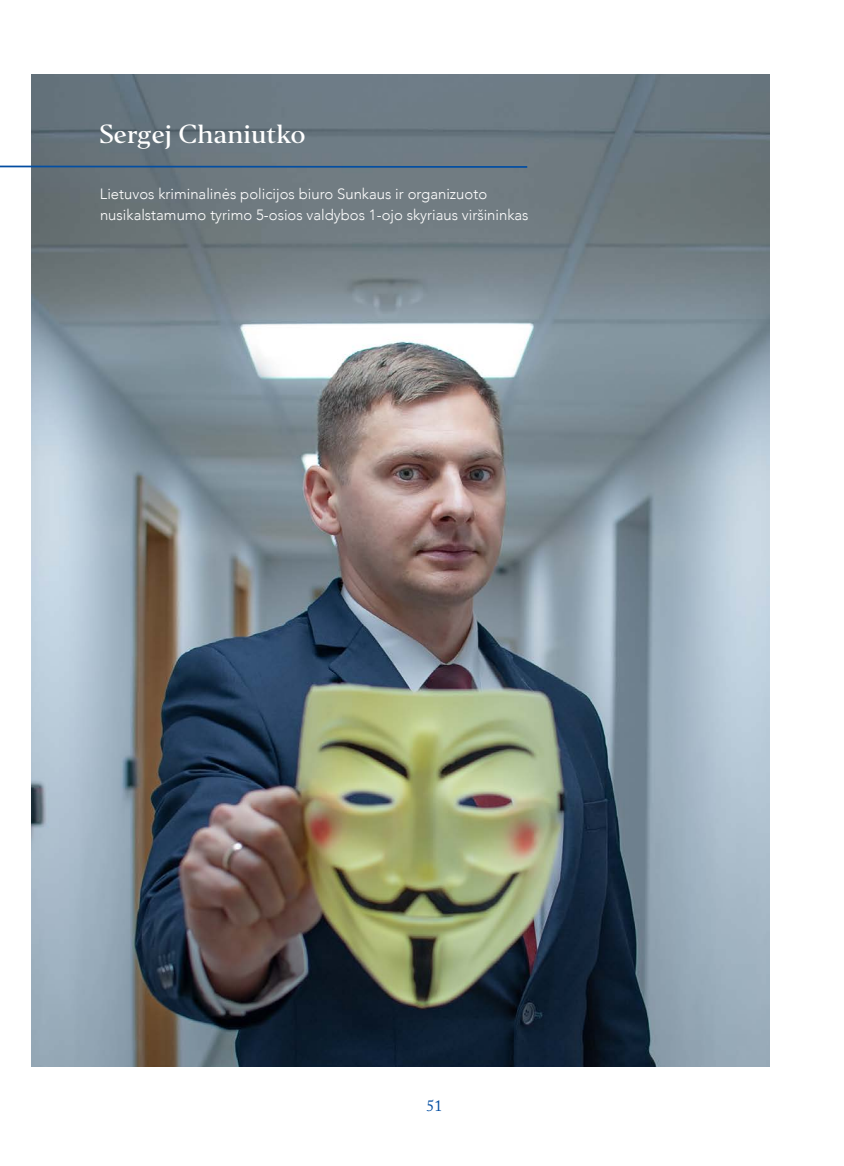
<style>
.page{position:relative;width:844px;height:1166px;background:#fff}
.page>*{position:absolute;margin:0;border:0;box-sizing:border-box;transform-origin:0 0}
.t1{font:500 24.5px "Editor";color:#fff}
.t2{font:15.75px "Adobe Caslon Pro";color:#034ea2}
.t3{font:300 14.88px/21px "Avenir";color:#fff}
</style>
<div class="page">
<img style="left:31px;top:74px;width:738px;height:993px">
<svg style="left:0;top:164px;width:529px;height:5px;background:#4d6e8f"></svg>
<h1 class="t1" style="left:99px;top:119px;width:208px">Sergej Chaniutko</h1>
<p class="t3" style="left:100px;top:184px;width:430px">Lietuvos kriminalinės policijos biuro Sunkaus ir organizuoto nusikalstamumo tyrimo 5-osios valdybos 1-ojo skyriaus viršininkas</p>
<p class="t2" style="left:426px;top:1096px;width:17px">51</p>
</div>
